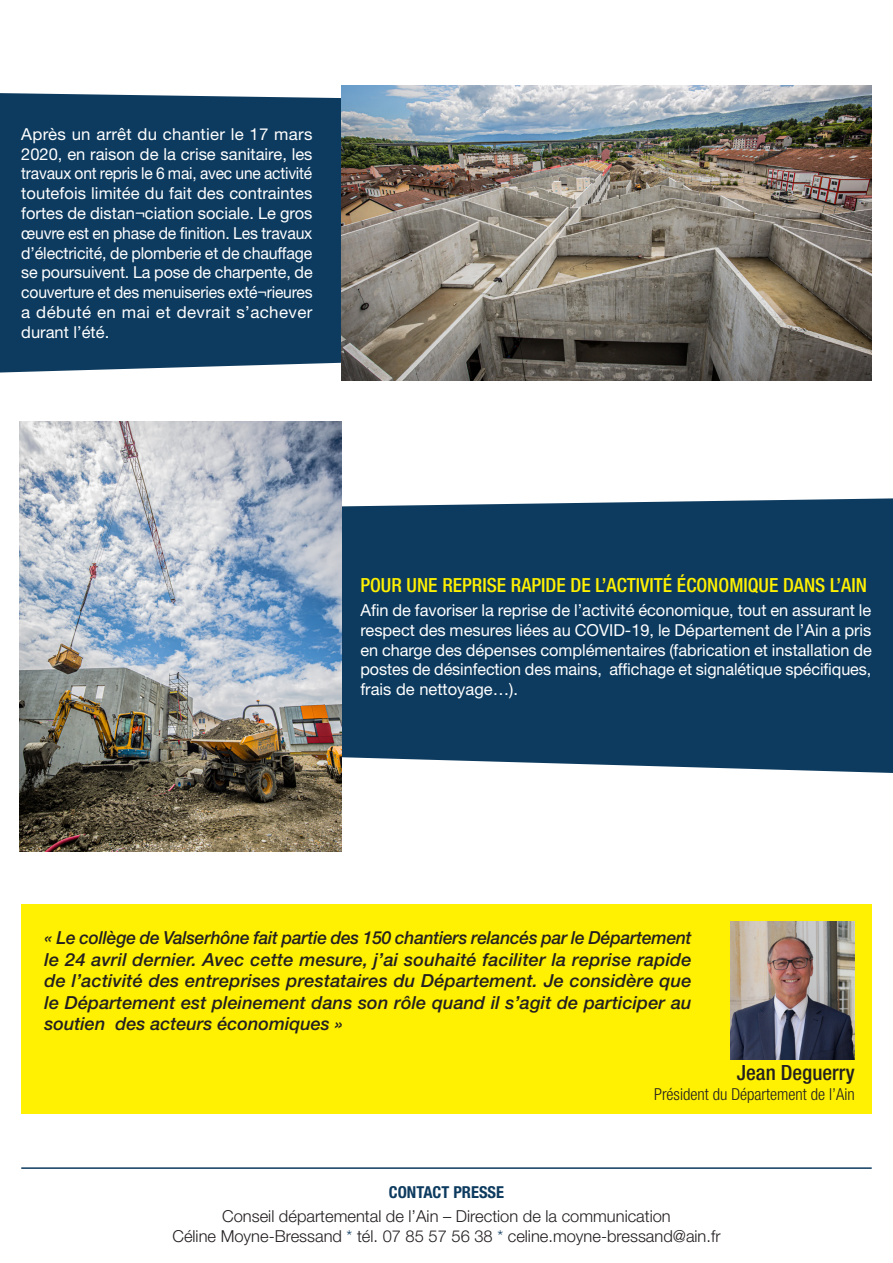
<style>
.page{position:relative;width:893px;height:1263px;background:#fff}
.page>*{position:absolute;margin:0;border:0;box-sizing:border-box;transform-origin:0 0}
.t1{font:500 condensed 21px "Helvetica Neue LT Pro";color:#231f20}
.t2{font:500 condensed 19.5px "Helvetica Neue LT Pro";color:#fff101}
.t3{font:italic 500 18px/21.6px "Helvetica Neue LT Pro";color:#231f20;text-align:justify;scale:.96 1}
.t4{font:16.5px/19.8px "Helvetica Neue LT Pro";color:#fff;text-align:justify}
.t5{font:300 16.5px "Helvetica Neue LT Pro";color:#231f20}
.t6{font:300 condensed 16.5px "Helvetica Neue LT Pro";color:#231f20}
.t7{font:700 condensed 16.5px "Helvetica Neue LT Pro";color:#0d3b5f}
.s1{color:#0d3b5f}
</style>
<div class="page">
<div style="left:341px;top:498px;width:552px;height:275px;background:#0d3b5f"></div>
<div style="left:0;top:93px;width:341px;height:279px;background:#0d3b5f"></div>
<hr style="left:21px;top:1167px;width:851px;height:2px;background:#0d3b5f">
<img style="left:341px;top:85px;width:531px;height:296px">
<div style="left:21px;top:904px;width:851px;height:210px;background:#fff101"></div>
<img style="left:730px;top:922px;width:125px;height:137px">
<img style="left:19px;top:422px;width:322px;height:429px">
<p class="t4" style="left:21px;top:124px;width:293px">Après un arrêt du chantier le 17 mars 2020, en raison de la crise sanitaire, les travaux ont repris le 6 mai, avec une activité toutefois limitée du fait des contraintes fortes de distan¬ciation sociale. Le gros œuvre est en phase de finition. Les travaux d’électricité, de plomberie et de chauffage se poursuivent. La pose de charpente, de couverture et des menuiseries exté¬rieures a débuté en mai et devrait s’achever durant l’été.</p>
<p class="t2" style="left:360px;top:573px;width:508px">POUR UNE REPRISE RAPIDE DE L’ACTIVITÉ ÉCONOMIQUE DANS L’AIN</p>
<p class="t4" style="left:360px;top:600px;width:513px">Afin de favoriser la reprise de l’activité économique, tout en assurant le respect des mesures liées au COVID-19, le Département de l’Ain a pris en charge des dépenses complémentaires (fabrication et installation de postes de désinfection des mains, affichage et signalétique spécifiques, frais de nettoyage…).</p>
<p class="t3" style="left:45px;top:927px;width:675px">« Le collège de Valserhône fait partie des 150 chantiers relancés par le Département le 24 avril dernier. Avec cette mesure, j’ai souhaité faciliter la reprise rapide de l’activité des entreprises prestataires du Département. Je considère que le Département est pleinement dans son rôle quand il s’agit de participer au soutien des acteurs économiques »</p>
<p class="t1" style="left:737px;top:1060px;width:119px">Jean Deguerry</p>
<p class="t6" style="left:654px;top:1084px;width:202px">Président du Département de l’Ain</p>
<p class="t7" style="left:389px;top:1182px;width:117px">CONTACT PRESSE</p>
<p class="t5" style="left:222px;top:1206px;width:450px">Conseil départemental de l’Ain – Direction de la communication</p>
<p class="t5" style="left:172px;top:1226px;width:550px">Céline Moyne-Bressand <span class="s1">*</span> tél. 07 85 57 56 38 <span class="s1">*</span> celine.moyne-bressand@ain.fr</p>
</div>
